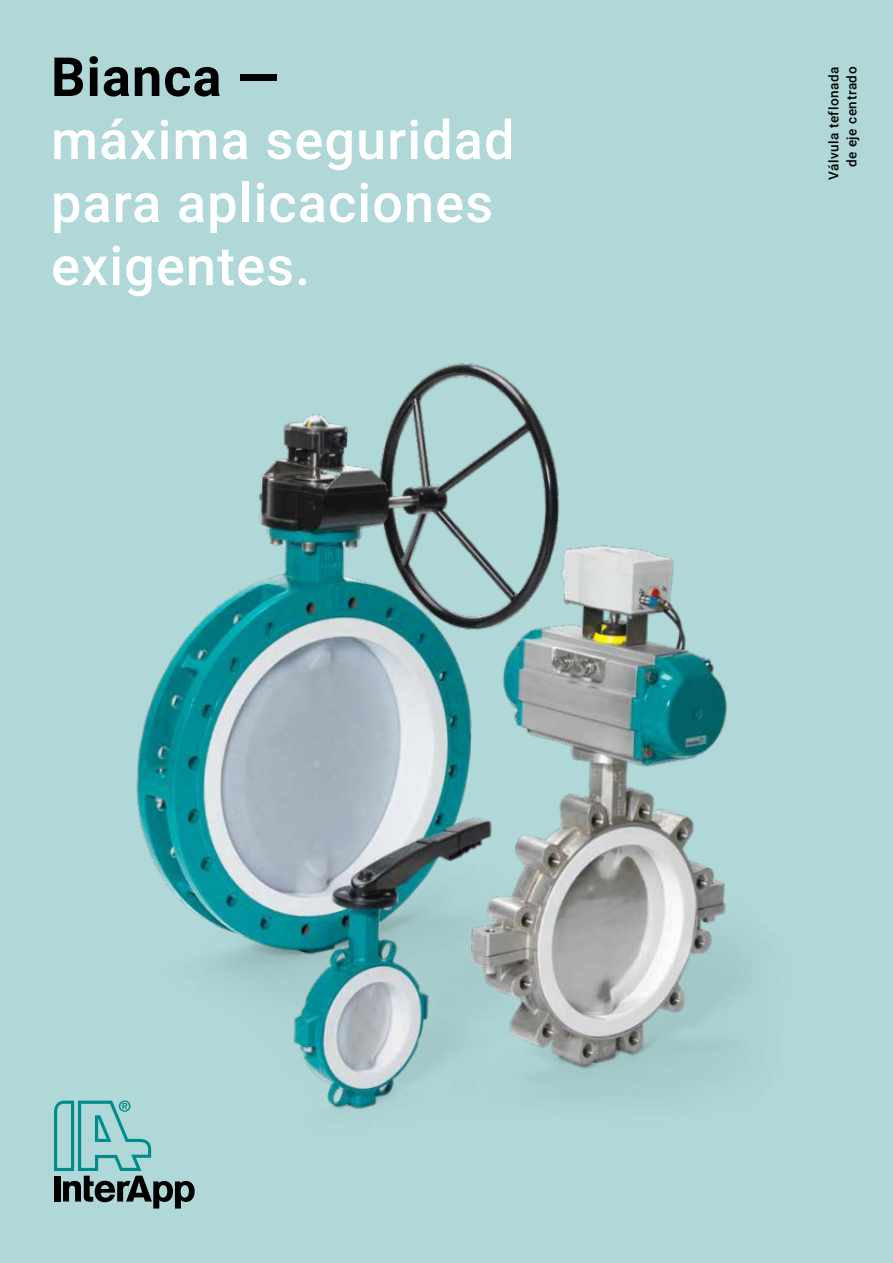
<style>
.page{position:relative;width:893px;height:1263px;background:#b1d8d9}
.page>*{position:absolute;margin:0;border:0;box-sizing:border-box;transform-origin:0 0}
.t1{font:500 54px/63px "Roboto";letter-spacing:.02em;color:#fff}
.t2{font:700 54px "Roboto";letter-spacing:.02em;color:#000}
.t3{font:500 13.5px/18px "Roboto";letter-spacing:.04em;color:#000;text-align:right}
</style>
<div class="page">
<img style="left:136px;top:363px;width:614px;height:846px">
<svg style="left:54px;top:1100px;width:141px;height:108px"></svg>
<p class="t2" style="left:51px;top:39px;width:229px">Bianca —</p>
<p class="t1" style="left:51px;top:106px;width:465px">máxima seguridad para aplicaciones exigentes.</p>
<p class="t3" style="left:824px;top:180px;width:115px;rotate:-90deg">Válvula teflonada de eje centrado</p>
</div>
